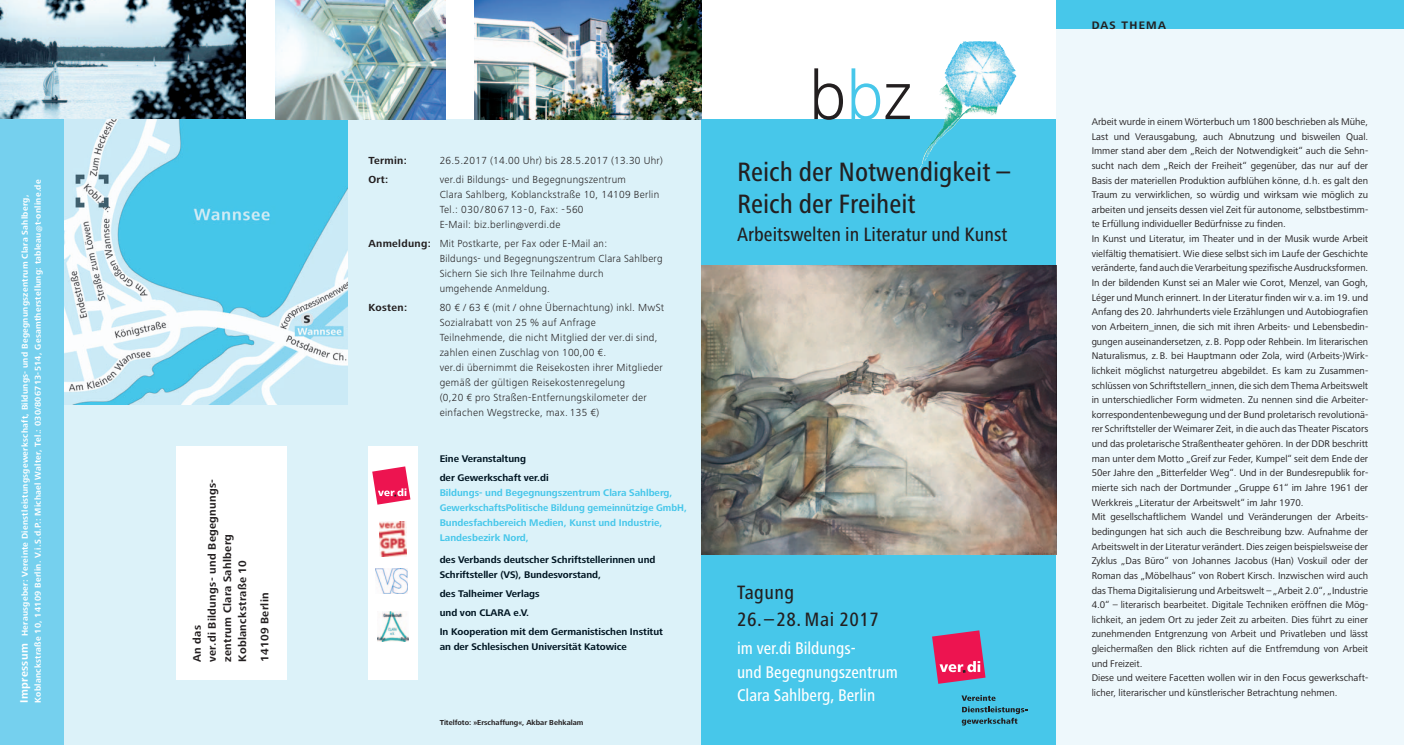
<style>
.page{position:relative;width:1404px;height:745px;background:#fff}
.page>*{position:absolute;margin:0;border:0;box-sizing:border-box;transform-origin:0 0}
.t1{font:300 70.25px "Frutiger Next LT";color:#231f20}
.t2{font:500 condensed 27.5px/32.5px "Frutiger Next LT";color:#231f20}
.t3{font:500 condensed 20px "Frutiger Next LT";color:#231f20}
.t4{font:500 condensed 20px/27.5px "Frutiger Next LT";letter-spacing:.025em;color:#231f20}
.t5{font:500 condensed 17.5px/23.8px "Frutiger Next LT";color:#fff}
.t6{font:700 11.25px/15px "Frutiger Next LT";letter-spacing:.03em;color:#231f20}
.t7{font:700 11.25px "Frutiger Next LT";letter-spacing:.12em;color:#231f20}
.t8{font:300 10.62px/15px "Frutiger Next LT";letter-spacing:.025em;color:#231f20}
.t9{font:700 10.62px "Frutiger Next LT";letter-spacing:.03em;color:#231f20}
.t10{font:10px/14.6px "Frutiger Next LT";color:#231f20}
.t11{font:700 10px/18.8px "Frutiger Next LT";color:#001522}
.t12{font:700 10px/15px "Frutiger Next LT";color:#47c7ea}
.t13{font:700 8.75px/13px "Frutiger Next LT";letter-spacing:.03em;color:#fff}
.t14{font:700 7.5px "Frutiger Next LT";color:#231f20}
.s1{font-size:11.25px}
.s2{font-weight:700}
.s3{color:#47c7ea}
</style>
<div class="page">
<div style="left:0;top:119px;width:701px;height:625px;background:#dcf2f9"></div>
<div style="left:1056px;top:0;width:347px;height:744px;background:#eef8fc"></div>
<div style="left:1056px;top:0;width:347px;height:29px;background:#47c7ea"></div>
<div style="left:701px;top:119px;width:355px;height:625px;background:#47c7ea"></div>
<div style="left:177px;top:446px;width:110px;height:233px;background:#fff"></div>
<img style="left:474px;top:0;width:227px;height:119px">
<img style="left:0;top:0;width:245px;height:119px">
<img style="left:63px;top:119px;width:284px;height:285px">
<div style="left:0;top:119px;width:63px;height:625px;background:#75d0ee"></div>
<div style="left:368px;top:552px;width:49px;height:51px;background:#fff"></div>
<img style="left:375px;top:568px;width:32px;height:25px">
<div style="left:368px;top:446px;width:49px;height:77px;background:#fff"></div>
<svg style="left:372px;top:466px;width:38px;height:38px"></svg>
<img style="left:276px;top:0;width:169px;height:119px">
<div style="left:368px;top:514px;width:49px;height:47px;background:#fff"></div>
<img style="left:379px;top:521px;width:27px;height:35px">
<div style="left:368px;top:596px;width:49px;height:41px;background:#fff"></div>
<img style="left:701px;top:265px;width:355px;height:289px">
<div style="left:368px;top:606px;width:49px;height:73px;background:#fff"></div>
<img style="left:377px;top:611px;width:31px;height:30px">
<img style="left:980px;top:41px;width:32px;height:25px">
<svg style="left:932px;top:630px;width:53px;height:53px"></svg>
<svg style="left:961px;top:706px;width:66px;height:19px"></svg>
<svg style="left:961px;top:695px;width:34px;height:5px"></svg>
<p class="t13" style="left:19px;top:702px;width:524px;rotate:-90deg"><span class="s1">Impressum</span> Herausgeber: Vereinte Dienstleistungsgewerkschaft, Bildungs- und Begegnungszentrum Clara Sahlberg,<br>Koblanckstraße 10, 14109 Berlin. V.i.S.d.P.: Michael Walter, Tel.: 030/806713-514, Gesamtherstellung: tableau@t-online.de</p>
<p class="t6" style="left:191px;top:661px;width:184px;rotate:-90deg">An das<br>ver.di Bildungs- und Begegnungs&shy;zentrum Clara Sahlberg<br>Koblanckstraße 10</p>
<p class="t6" style="left:258px;top:661px;width:71px;rotate:-90deg">14109 Berlin</p>
<p class="t9" style="left:368px;top:156px;width:40px">Termin:</p>
<p class="t8" style="left:439px;top:154px;width:225px">26.5.2017 (14.00 Uhr) bis 28.5.2017 (13.30 Uhr)</p>
<p class="t9" style="left:368px;top:175px;width:21px">Ort:</p>
<p class="t8" style="left:439px;top:173px;width:221px">ver.di Bildungs- und Begegnungszentrum<br>Clara Sahlberg, Koblanckstraße 10, 14109 Berlin Tel.: 030/806713-0, Fax: -560<br>E-Mail: biz.berlin@verdi.de</p>
<p class="t8" style="left:439px;top:236px;width:224px;text-indent:-71px"><span class="s2">Anmeldung:</span> Mit Postkarte, per Fax oder E-Mail an:<br>Bildungs- und Begegnungszentrum Clara Sahlberg Sichern Sie sich Ihre Teilnahme durch<br>umgehende Anmeldung.</p>
<p class="t9" style="left:368px;top:303px;width:40px">Kosten:</p>
<p class="t8" style="left:439px;top:300px;width:226px">80 € / 63 € (mit / ohne Übernachtung) inkl. MwSt Sozialrabatt von 25 % auf Anfrage Teilnehmende, die nicht Mitglied der ver.di sind, zahlen einen Zuschlag von 100,00 €.<br>ver.di übernimmt die Reisekosten ihrer Mitglieder gemäß der gültigen Reisekostenregelung<br>(0,20 € pro Straßen-Entfernungskilometer der einfachen Wegstrecke, max. 135 €)</p>
<p class="t11" style="left:439px;top:450px;width:111px">Eine Veranstaltung<br>der Gewerkschaft ver.di</p>
<p class="t12" style="left:439px;top:485px;width:249px">Bildungs- und Begegnungszentrum Clara Sahlberg, GewerkschaftsPolitische Bildung gemeinnützige GmbH, Bundesfachbereich Medien, Kunst und Industrie, Landesbezirk Nord,</p>
<p class="t11" style="left:439px;top:553px;width:217px;line-height:15px">des Verbands deutscher Schriftstellerinnen und<br>Schriftsteller (VS), Bundesvorstand,</p>
<p class="t11" style="left:439px;top:585px;width:225px">des Talheimer Verlags<br>und von CLARA e.V.<br>In Kooperation mit dem Germanistischen Institut</p>
<p class="t11" style="left:439px;top:637px;width:189px">an der Schlesischen Universität Katowice</p>
<p class="t14" style="left:439px;top:719px;width:145px">Titelfoto: »Erschaffung«, Akbar Behkalam</p>
<h1 class="t1" style="left:809px;top:69px;width:104px">b<span class="s3">b</span>z</h1>
<h2 class="t2" style="left:737px;top:158px;width:274px">Reich der Notwendigkeit –<br>Reich der Freiheit</h2>
<h3 class="t3" style="left:737px;top:226px;width:272px">Arbeitswelten in Literatur und Kunst</h3>
<h3 class="t4" style="left:737px;top:580px;width:143px">Tagung<br>26.–28. Mai 2017</h3>
<h3 class="t5" style="left:737px;top:637px;width:162px">im ver.di Bildungs-<br>und Begegnungszentrum<br>Clara Sahlberg, Berlin</h3>
<p class="t7" style="left:1091px;top:21px;width:76px">DAS THEMA</p>
<p class="t10" style="left:1091px;top:115px;width:278px">Arbeit wurde in einem Wörterbuch um 1800 beschrieben als Mühe, Last und Verausgabung, auch Abnutzung und bisweilen Qual.<br>Immer stand aber dem „Reich der Notwendigkeit“ auch die Sehn&shy;sucht nach dem „Reich der Freiheit“ gegenüber, das nur auf der Basis der materiellen Produktion aufblühen könne, d.h. es galt den Traum zu verwirklichen, so würdig und wirksam wie möglich zu arbeiten und jenseits dessen viel Zeit für autonome, selbstbestimm&shy;te Erfüllung individueller Bedürfnisse zu finden.<br>In Kunst und Literatur, im Theater und in der Musik wurde Arbeit vielfältig thematisiert. Wie diese selbst sich im Laufe der Geschichte veränderte, fand auch die Verarbeitung spezifische Ausdrucksformen.<br>In der bildenden Kunst sei an Maler wie Corot, Menzel, van Gogh, Léger und Munch erinnert. In der Literatur finden wir v.a. im 19. und Anfang des 20. Jahrhunderts viele Erzählungen und Autobiografien von Arbeitern_innen, die sich mit ihren Arbeits- und Lebensbedin&shy;gungen auseinandersetzen, z.B. Popp oder Rehbein. Im literarischen Naturalismus, z.B. bei Hauptmann oder Zola, wird (Arbeits-)Wirk&shy;lichkeit möglichst naturgetreu abgebildet. Es kam zu Zusammen&shy;schlüssen von Schriftstellern_innen, die sich dem Thema Arbeitswelt in unterschiedlicher Form widmeten. Zu nennen sind die Arbeiter&shy;korrespondentenbewegung und der Bund proletarisch revolutionä&shy;rer Schriftsteller der Weimarer Zeit, in die auch das Theater Piscators und das proletarische Straßentheater gehören. In der DDR beschritt man unter dem Motto „Greif zur Feder, Kumpel“ seit dem Ende der 50er Jahre den „Bitterfelder Weg“. Und in der Bundesrepublik for&shy;mierte sich nach der Dortmunder „Gruppe 61“ im Jahre 1961 der Werkkreis „Literatur der Arbeitswelt“ im Jahr 1970.<br>Mit gesellschaftlichem Wandel und Veränderungen der Arbeits&shy;bedingungen hat sich auch die Beschreibung bzw. Aufnahme der Arbeitswelt in der Literatur verändert. Dies zeigen beispielsweise der Zyklus „Das Büro“ von Johannes Jacobus (Han) Voskuil oder der Roman das „Möbelhaus“ von Robert Kirsch. Inzwischen wird auch das Thema Digitalisierung und Arbeitswelt – „Arbeit 2.0“, „Industrie 4.0“ – literarisch bearbeitet. Digitale Techniken eröffnen die Mög&shy;lichkeit, an jedem Ort zu jeder Zeit zu arbeiten. Dies führt zu einer zunehmenden Entgrenzung von Arbeit und Privatleben und lässt gleichermaßen den Blick richten auf die Entfremdung von Arbeit und Freizeit.<br>Diese und weitere Facetten wollen wir in den Focus gewerkschaft&shy;licher, literarischer und künstlerischer Betrachtung nehmen.</p>
</div>
